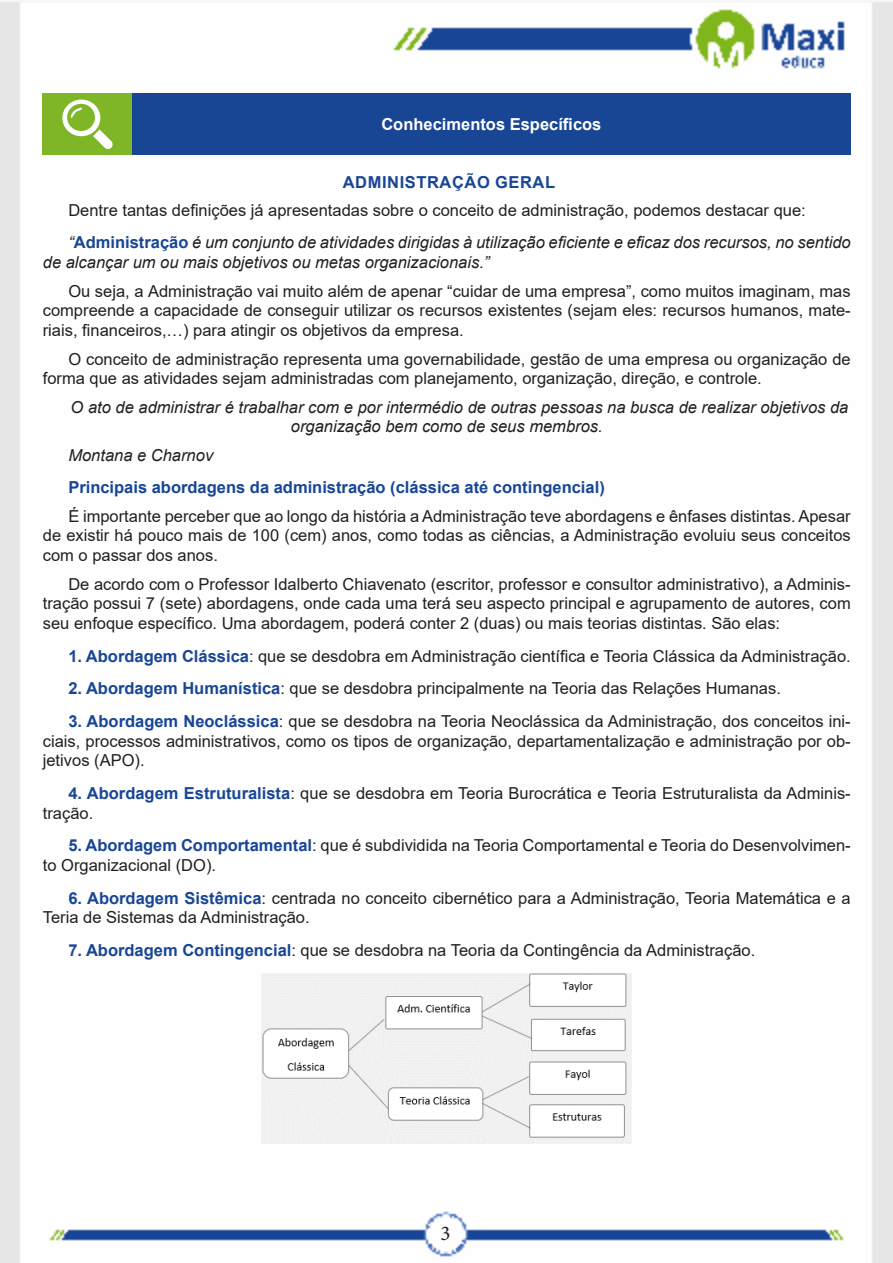
<style>
.page{position:relative;width:893px;height:1263px;background:#fff}
.page>*{position:absolute;margin:0;border:0;box-sizing:border-box;transform-origin:0 0}
.t1{font:21px "Minion Pro";color:#231f20}
.Normal__Web{font:16.5px/19.8px "Arial";color:#231f20;text-align:justify}
.Normal__Web-2{font:italic 16.5px/19.8px "Arial";color:#231f20}
.Entrelinhas_Automáticos{font:700 16.5px "Arial";color:#184695}
.Titulo_de_Caixa{font:700 16.5px "Arial";color:#fff}
.Entrelinhas_Automáticos-2{font:700 16.5px "Arial";letter-spacing:.035em;color:#184695}
.s1{font-weight:700;font-style:normal;color:#184695}
.s2{font-weight:700;color:#184695}
</style>
<div class="page">
<img style="left:0;top:0;width:893px;height:1263px">
<div style="left:43px;top:204px;width:808px;height:15px;background:#fff"></div>
<div style="left:43px;top:236px;width:808px;height:36px;background:#fff"></div>
<div style="left:43px;top:285px;width:808px;height:55px;background:#fff"></div>
<div style="left:43px;top:94px;width:89px;height:61px;background:#7fb628"></div>
<div style="left:132px;top:94px;width:719px;height:61px;background:#184695"></div>
<svg style="left:62px;top:100px;width:51px;height:49px"></svg>
<img style="left:262px;top:972px;width:370px;height:172px">
<p class="Titulo_de_Caixa" style="left:381px;top:113px;width:222px">Conhecimentos Específicos</p>
<p class="Entrelinhas_Automáticos-2" style="left:343px;top:170px;width:214px">ADMINISTRAÇÃO GERAL</p>
<p class="Normal__Web" style="left:68px;top:200px;width:739px">Dentre tantas definições já apresentadas sobre o conceito de administração, podemos destacar que:</p>
<p class="Normal__Web-2" style="left:43px;top:233px;width:809px;text-indent:26px">“<span class="s1">Administração</span> é um conjunto de atividades dirigidas à utilização eficiente e eficaz dos recursos, no sentido de alcançar um ou mais objetivos ou metas organizacionais.”</p>
<p class="Normal__Web" style="left:43px;top:281px;width:809px;text-indent:26px">Ou seja, a Administração vai muito além de apenar “cuidar de uma empresa”, como muitos imaginam, mas compreende a capacidade de conseguir utilizar os recursos existentes (sejam eles: recursos humanos, mate&shy;riais, financeiros,…) para atingir os objetivos da empresa.</p>
<p class="Normal__Web" style="left:43px;top:349px;width:809px;text-indent:26px">O conceito de administração representa uma governabilidade, gestão de uma empresa ou organização de forma que as atividades sejam administradas com planejamento, organização, direção, e controle.</p>
<p class="Normal__Web-2" style="left:291px;top:397px;width:559px;text-indent:-220px">O ato de administrar é trabalhar com e por intermédio de outras pessoas na busca de realizar objetivos da organização bem como de seus membros.</p>
<p class="Normal__Web-2" style="left:68px;top:445px;width:146px">Montana e Charnov</p>
<p class="Entrelinhas_Automáticos" style="left:68px;top:476px;width:538px">Principais abordagens da administração (clássica até contingencial)</p>
<p class="Normal__Web" style="left:43px;top:506px;width:809px;text-indent:26px">É importante perceber que ao longo da história a Administração teve abordagens e ênfases distintas. Apesar de existir há pouco mais de 100 (cem) anos, como todas as ciências, a Administração evoluiu seus conceitos com o passar dos anos.</p>
<p class="Normal__Web" style="left:43px;top:574px;width:809px;text-indent:26px">De acordo com o Professor Idalberto Chiavenato (escritor, professor e consultor administrativo), a Adminis&shy;tração possui 7 (sete) abordagens, onde cada uma terá seu aspecto principal e agrupamento de autores, com seu enfoque específico. Uma abordagem, poderá conter 2 (duas) ou mais teorias distintas. São elas:</p>
<p class="Normal__Web" style="left:68px;top:646px;width:784px"><span class="s2">1. Abordagem Clássica</span>: que se desdobra em Administração científica e Teoria Clássica da Administração.</p>
<p class="Normal__Web" style="left:68px;top:678px;width:714px"><span class="s2">2. Abordagem Humanística</span>: que se desdobra principalmente na Teoria das Relações Humanas.</p>
<p class="Normal__Web" style="left:43px;top:711px;width:809px;text-indent:26px"><span class="s2">3. Abordagem Neoclássica</span>: que se desdobra na Teoria Neoclássica da Administração, dos conceitos ini&shy;ciais, processos administrativos, como os tipos de organização, departamentalização e administração por ob&shy;jetivos (APO).</p>
<p class="Normal__Web" style="left:43px;top:783px;width:809px;text-indent:26px"><span class="s2">4. Abordagem Estruturalista</span>: que se desdobra em Teoria Burocrática e Teoria Estruturalista da Adminis&shy;tração.</p>
<p class="Normal__Web" style="left:43px;top:835px;width:809px;text-indent:26px"><span class="s2">5. Abordagem Comportamental</span>: que é subdividida na Teoria Comportamental e Teoria do Desenvolvimen&shy;to Organizacional (DO).</p>
<p class="Normal__Web" style="left:43px;top:888px;width:809px;text-indent:26px"><span class="s2">6. Abordagem Sistêmica</span>: centrada no conceito cibernético para a Administração, Teoria Matemática e a<br>Teria de Sistemas da Administração.</p>
<p class="Normal__Web" style="left:68px;top:940px;width:688px"><span class="s2">7. Abordagem Contingencial</span>: que se desdobra na Teoria da Contingência da Administração.</p>
<p class="t1" style="left:440px;top:1219px;width:12px">3</p>
</div>
